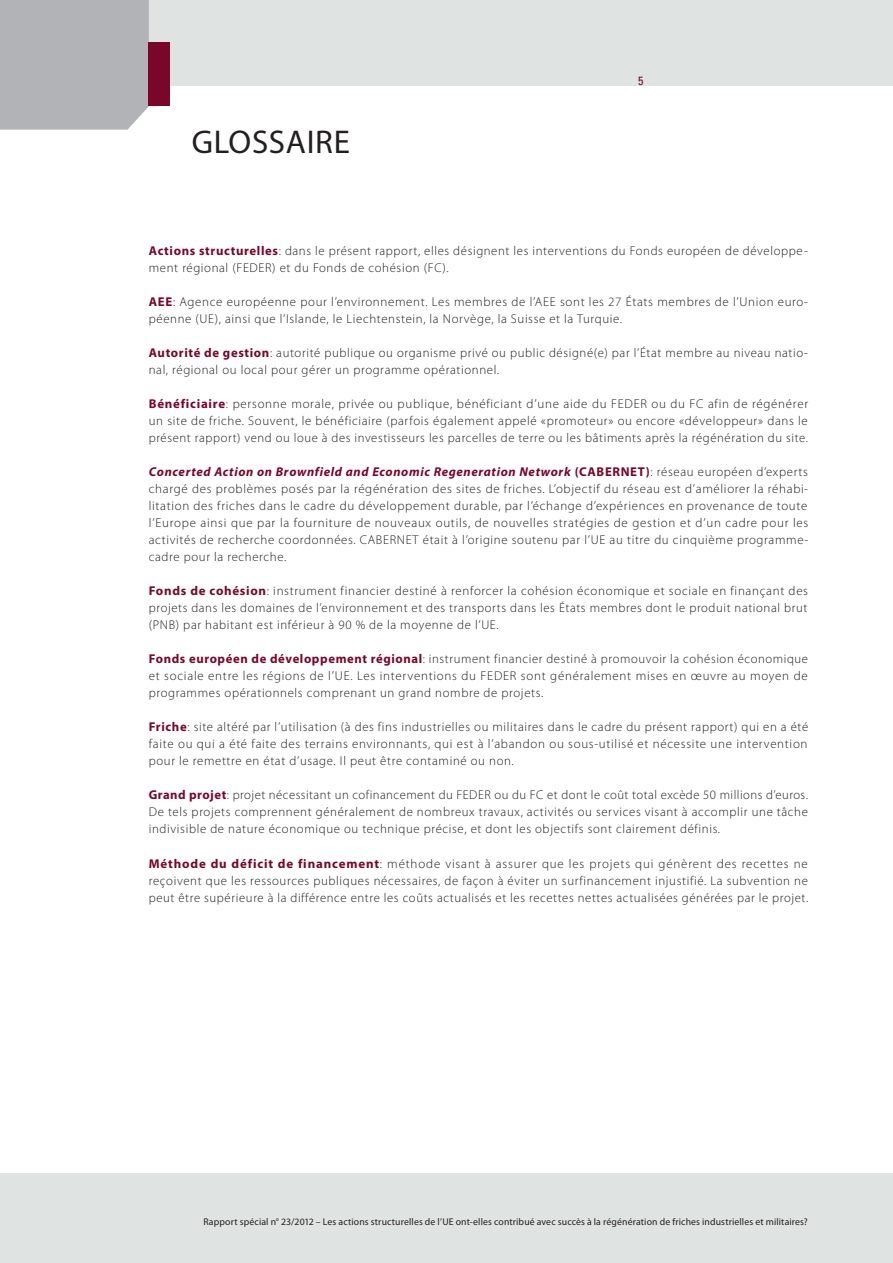
<style>
.page{position:relative;width:893px;height:1263px;background:#fff}
.page>*{position:absolute;margin:0;border:0;box-sizing:border-box;transform-origin:0 0}
.C_00_-_GLOS_TITRE_1{font:33px "Myriad Pro";letter-spacing:.02em;color:#231f20}
.C_01_-_GLOS_TEXTE{font:300 12.75px/17px "Myriad Pro";letter-spacing:.05em;color:#231f20;text-align:justify}
.t1{font:condensed 12px "Univers LT Std";color:#7a062a}
.t2{font:9.75px "Myriad Pro";letter-spacing:.015em;color:#231f20}
.s1{font-weight:700;color:#7a062a}
.s2{font-weight:700;font-style:italic;color:#7a062a}
</style>
<div class="page">
<div style="left:0;top:1174px;width:893px;height:89px;background:#dfe3e2"></div>
<div style="left:0;top:0;width:893px;height:85px;background:#dfe3e2"></div>
<div style="left:0;top:0;width:149px;height:130px;background:#b2b3b7"></div>
<div style="left:149px;top:43px;width:21px;height:63px;background:#7a062a"></div>
<p class="C_00_-_GLOS_TITRE_1" style="left:192px;top:124px;width:160px">GLOSSAIRE</p>
<p class="t1" style="left:638px;top:73px;width:7px">5</p>
<p class="C_01_-_GLOS_TEXTE" style="left:149px;top:243px;width:661px"><span class="s1">Actions structurelles</span>: dans le présent rapport, elles désignent les interventions du Fonds européen de développe&shy;ment régional (FEDER) et du Fonds de cohésion (FC).</p>
<p class="C_01_-_GLOS_TEXTE" style="left:149px;top:294px;width:661px"><span class="s1">AEE</span>: Agence européenne pour l’environnement. Les membres de l’AEE sont les 27 États membres de l’Union euro&shy;péenne (UE), ainsi que l’Islande, le Liechtenstein, la Norvège, la Suisse et la Turquie.</p>
<p class="C_01_-_GLOS_TEXTE" style="left:149px;top:345px;width:661px"><span class="s1">Autorité de gestion</span>: autorité publique ou organisme privé ou public désigné(e) par l’État membre au niveau natio&shy;nal, régional ou local pour gérer un programme opérationnel.</p>
<p class="C_01_-_GLOS_TEXTE" style="left:149px;top:396px;width:661px"><span class="s1">Bénéficiaire</span>: personne morale, privée ou publique, bénéficiant d’une aide du FEDER ou du FC afin de régénérer un site de friche. Souvent, le bénéficiaire (parfois également appelé «promoteur» ou encore «développeur» dans le présent rapport) vend ou loue à des investisseurs les parcelles de terre ou les bâtiments après la régénération du site.</p>
<p class="C_01_-_GLOS_TEXTE" style="left:149px;top:464px;width:661px"><span class="s2">Concerted Action on Brownfield and Economic Regeneration Network</span> <span class="s1">(CABERNET)</span>: réseau européen d’experts chargé des problèmes posés par la régénération des sites de friches. L’objectif du réseau est d’améliorer la réhabi&shy;litation des friches dans le cadre du développement durable, par l’échange d’expériences en provenance de toute l’Europe ainsi que par la fourniture de nouveaux outils, de nouvelles stratégies de gestion et d’un cadre pour les activités de recherche coordonnées. CABERNET était à l’origine soutenu par l’UE au titre du cinquième programme&shy;cadre pour la recherche.</p>
<p class="C_01_-_GLOS_TEXTE" style="left:149px;top:583px;width:661px"><span class="s1">Fonds de cohésion</span>: instrument financier destiné à renforcer la cohésion économique et sociale en finançant des projets dans les domaines de l’environnement et des transports dans les États membres dont le produit national brut (PNB) par habitant est inférieur à 90 % de la moyenne de l’UE.</p>
<p class="C_01_-_GLOS_TEXTE" style="left:149px;top:651px;width:661px"><span class="s1">Fonds européen de développement régional</span>: instrument financier destiné à promouvoir la cohésion économique et sociale entre les régions de l’UE. Les interventions du FEDER sont généralement mises en œuvre au moyen de programmes opérationnels comprenant un grand nombre de projets.</p>
<p class="C_01_-_GLOS_TEXTE" style="left:149px;top:719px;width:661px"><span class="s1">Friche</span>: site altéré par l’utilisation (à des fins industrielles ou militaires dans le cadre du présent rapport) qui en a été faite ou qui a été faite des terrains environnants, qui est à l’abandon ou sous-utilisé et nécessite une intervention pour le remettre en état d’usage. Il peut être contaminé ou non.</p>
<p class="C_01_-_GLOS_TEXTE" style="left:149px;top:787px;width:661px"><span class="s1">Grand projet</span>: projet nécessitant un cofinancement du FEDER ou du FC et dont le coût total excède 50 millions d’euros.<br>De tels projets comprennent généralement de nombreux travaux, activités ou services visant à accomplir une tâche indivisible de nature économique ou technique précise, et dont les objectifs sont clairement définis.</p>
<p class="C_01_-_GLOS_TEXTE" style="left:149px;top:855px;width:661px"><span class="s1">Méthode du déficit de financement</span>: méthode visant à assurer que les projets qui génèrent des recettes ne reçoivent que les ressources publiques nécessaires, de façon à éviter un surfinancement injustifié. La subvention ne peut être supérieure à la différence entre les coûts actualisés et les recettes nettes actualisées générées par le projet.</p>
<p class="t2" style="left:204px;top:1216px;width:606px">Rapport spécial n° 23/2012 – Les actions structurelles de l’UE ont-elles contribué avec succès à la régénération de friches industrielles et militaires?</p>
</div>
